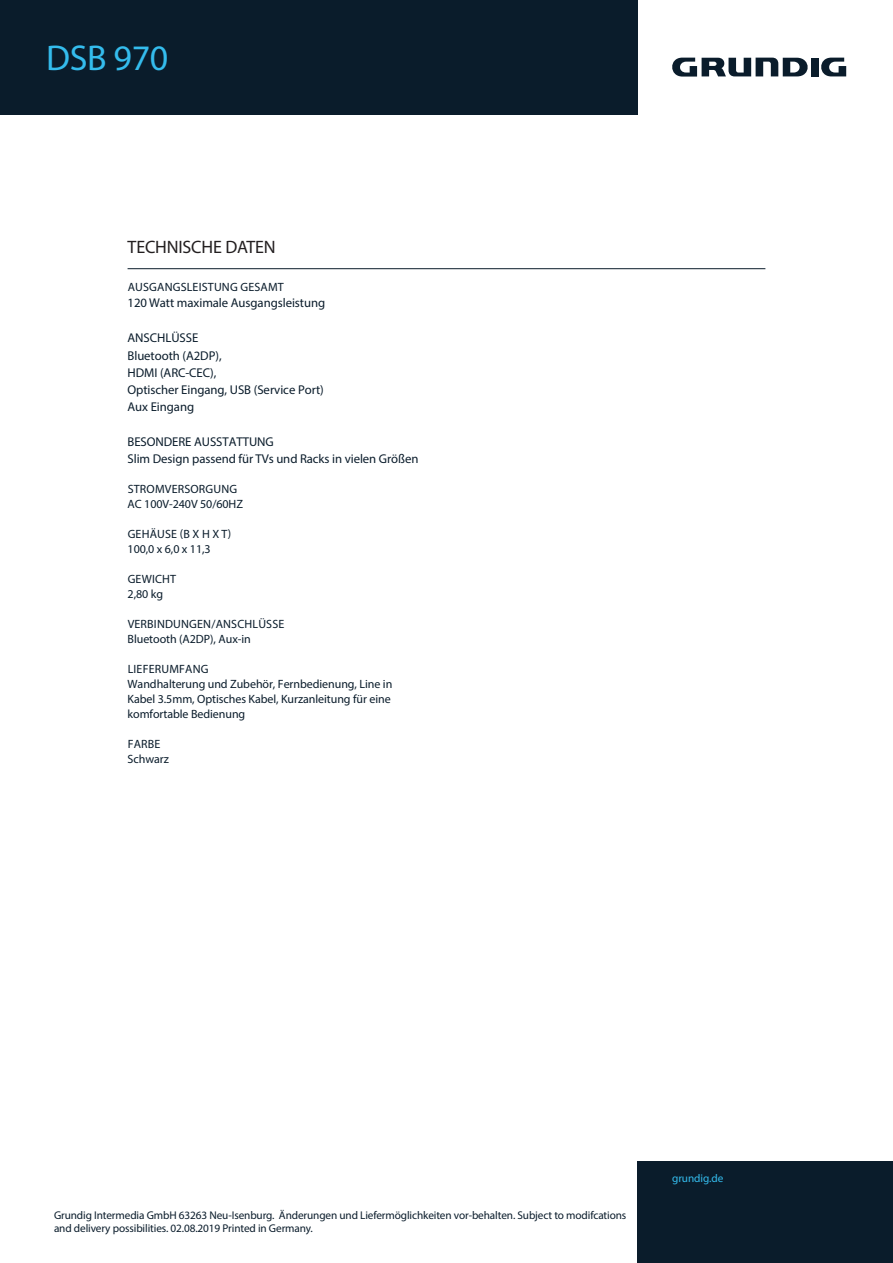
<style>
.page{position:relative;width:893px;height:1263px;background:#fff}
.page>*{position:absolute;margin:0;border:0;box-sizing:border-box;transform-origin:0 0}
.t1{font:36px "Myriad Pro";letter-spacing:-.01em;color:#34bced}
.t2{font:18px "Myriad Pro";letter-spacing:-.01em;color:#231f20}
.t3{font:12.75px/17.2px "Myriad Pro";letter-spacing:-.005em;color:#0a1c2b}
.t4{font:12px/15px "Myriad Pro";letter-spacing:.015em;color:#0a1c2b}
.t5{font:12px/15px "Myriad Pro";letter-spacing:-.005em;color:#0a1c2b}
.t6{font:11.25px/12.8px "Myriad Pro";letter-spacing:-.01em;color:#0a1c2b}
.t7{font:11.25px "Myriad Pro";letter-spacing:-.005em;color:#34bced}
</style>
<div class="page">
<div style="left:0;top:0;width:638px;height:115px;background:#0a1c2b"></div>
<div style="left:811px;top:58px;width:7px;height:18px;background:#0a1c2b"></div>
<svg style="left:672px;top:58px;width:136px;height:19px"></svg>
<svg style="left:818px;top:58px;width:28px;height:19px"></svg>
<hr style="left:128px;top:268px;width:637px;height:1px;background:#0a1c2b">
<div style="left:638px;top:1161px;width:255px;height:102px;background:#0a1c2b"></div>
<h1 class="t1" style="left:46px;top:35px;width:124px">DSB 970</h1>
<h2 class="t2" style="left:128px;top:236px;width:150px">TECHNISCHE DATEN</h2>
<p class="t4" style="left:128px;top:279px;width:158px">AUSGANGSLEISTUNG GESAMT</p>
<p class="t3" style="left:128px;top:294px;width:199px">120 Watt maximale Ausgangsleistung</p>
<p class="t3" style="left:128px;top:329px;width:198px">ANSCHLÜSSE<br>Bluetooth (A2DP),<br>HDMI (ARC-CEC),<br>Optischer Eingang, USB (Service Port)<br>Aux Eingang</p>
<p class="t3" style="left:128px;top:433px;width:292px">BESONDERE AUSSTATTUNG<br>Slim Design passend für TVs und Racks in vielen Größen</p>
<p class="t4" style="left:128px;top:481px;width:117px">STROMVERSORGUNG<br>AC 100V-240V 50/60HZ</p>
<p class="t4" style="left:128px;top:527px;width:105px;line-height:14.5px">GEHÄUSE (B X H X T)<br>100,0 x 6,0 x 11,3</p>
<p class="t4" style="left:128px;top:572px;width:50px;line-height:14.5px">GEWICHT<br>2,80 kg</p>
<p class="t4" style="left:128px;top:616px;width:158px">VERBINDUNGEN/ANSCHLÜSSE<br>Bluetooth (A2DP), Aux-in</p>
<p class="t5" style="left:128px;top:661px;width:266px">LIEFERUMFANG<br>Wandhalterung und Zubehör, Fernbedienung, Line in Kabel 3.5mm, Optisches Kabel, Kurzanleitung für eine komfortable Bedienung</p>
<p class="t5" style="left:128px;top:736px;width:43px">FARBE<br>Schwarz</p>
<p class="t6" style="left:54px;top:1209px;width:574px">Grundig Intermedia GmbH 63263 Neu-Isenburg. Änderungen und Liefermöglichkeiten vor-behalten. Subject to modifcations and delivery possibilities. 02.08.2019 Printed in Germany.</p>
<p class="t7" style="left:672px;top:1171px;width:53px">grundig.de</p>
</div>
